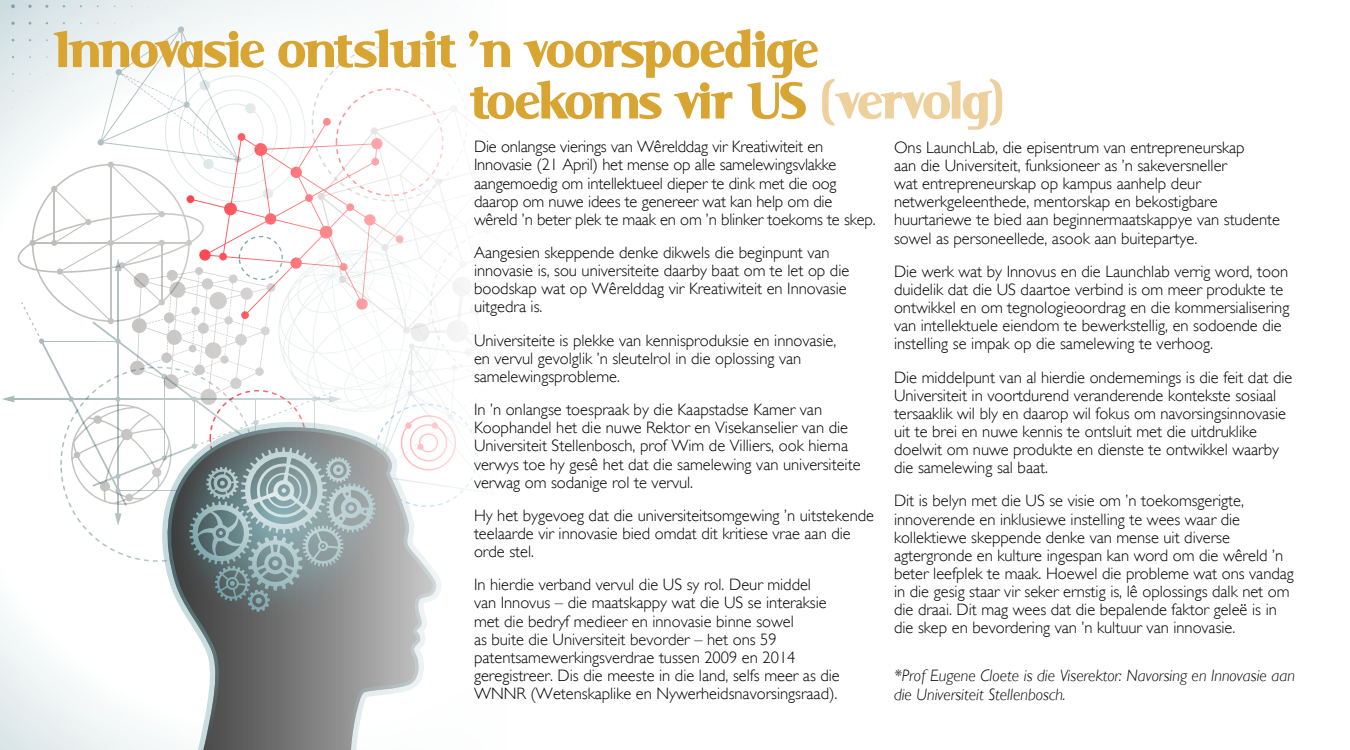
<style>
.page{position:relative;width:1350px;height:750px;background:#fff}
.page>*{position:absolute;margin:0;border:0;box-sizing:border-box;transform-origin:0 0}
.t1{font:900 56.55px/51.4px "Serif";letter-spacing:.035em;color:#d8a432}
.t2{font:300 16.5px/18.1px "Gill Sans";color:#000}
.t3{font:italic 300 16.5px/18.1px "Gill Sans";color:#000}
.s1{color:#edd09c}
</style>
<div class="page">
<svg style="left:0;top:0;width:423px;height:750px"></svg>
<svg style="left:11px;top:4px;width:4px;height:4px"></svg>
<svg style="left:28px;top:5px;width:4px;height:3px"></svg>
<svg style="left:151px;top:612px;width:17px;height:138px"></svg>
<svg style="left:168px;top:612px;width:259px;height:138px"></svg>
<svg style="left:168px;top:612px;width:219px;height:6px"></svg>
<svg style="left:2px;top:21px;width:476px;height:591px"></svg>
<h1 class="t1" style="left:471px;top:23px;width:536px;text-indent:-417px">Innovasie ontsluit ’n voorspoedige toekoms vir US <span class="s1">(vervolg)</span></h1>
<p class="t2" style="left:474px;top:138px;width:403px">Die onlangse vierings van Wêrelddag vir Kreatiwiteit en Innovasie (21 April) het mense op alle samelewingsvlakke aangemoedig om intellektueel dieper te dink met die oog daarop om nuwe idees te genereer wat kan help om die wêreld ’n beter plek te maak en om ’n blinker toekoms te skep.</p>
<p class="t2" style="left:474px;top:243px;width:377px">Aangesien skeppende denke dikwels die beginpunt van innovasie is, sou universiteite daarby baat om te let op die boodskap wat op Wêrelddag vir Kreatiwiteit en Innovasie uitgedra is.</p>
<p class="t2" style="left:474px;top:331px;width:364px">Universiteite is plekke van kennisproduksie en innovasie, en vervul gevolglik ’n sleutelrol in die oplossing van samelewingsprobleme.</p>
<p class="t2" style="left:474px;top:400px;width:388px">In ’n onlangse toespraak by die Kaapstadse Kamer van Koophandel het die nuwe Rektor en Visekanselier van die Universiteit Stellenbosch, prof Wim de Villiers, ook hierna verwys toe hy gesê het dat die samelewing van universiteite verwag om sodanige rol te vervul.</p>
<p class="t2" style="left:474px;top:506px;width:402px">Hy het bygevoeg dat die universiteitsomgewing ’n uitstekende teelaarde vir innovasie bied omdat dit kritiese vrae aan die orde stel.</p>
<p class="t2" style="left:474px;top:576px;width:367px">In hierdie verband vervul die US sy rol. Deur middel<br>van Innovus – die maatskappy wat die US se interaksie met die bedryf medieer en innovasie binne sowel<br>as buite die Universiteit bevorder – het ons 59 patentsamewerkingsverdrae tussen 2009 en 2014 geregistreer. Dis die meeste in die land, selfs meer as die WNNR (Wetenskaplike en Nywerheidsnavorsingsraad).</p>
<p class="t2" style="left:894px;top:138px;width:388px">Ons LaunchLab, die episentrum van entrepreneurskap<br>aan die Universiteit, funksioneer as ’n sakeversneller<br>wat entrepreneurskap op kampus aanhelp deur netwerkgeleenthede, mentorskap en bekostigbare huurtariewe te bied aan beginnermaatskappye van studente sowel as personeellede, asook aan buitepartye.</p>
<p class="t2" style="left:894px;top:262px;width:397px">Die werk wat by Innovus en die Launchlab verrig word, toon duidelik dat die US daartoe verbind is om meer produkte te ontwikkel en om tegnologieoordrag en die kommersialisering van intellektuele eiendom te bewerkstellig, en sodoende die instelling se impak op die samelewing te verhoog.</p>
<p class="t2" style="left:894px;top:368px;width:400px">Die middelpunt van al hierdie ondernemings is die feit dat die Universiteit in voortdurend veranderende kontekste sosiaal tersaaklik wil bly en daarop wil fokus om navorsingsinnovasie uit te brei en nuwe kennis te ontsluit met die uitdruklike doelwit om nuwe produkte en dienste te ontwikkel waarby die samelewing sal baat.</p>
<p class="t2" style="left:894px;top:492px;width:401px">Dit is belyn met die US se visie om ’n toekomsgerigte, innoverende en inklusiewe instelling te wees waar die kollektiewe skeppende denke van mense uit diverse agtergronde en kulture ingespan kan word om die wêreld ’n beter leefplek te maak. Hoewel die probleme wat ons vandag in die gesig staar vir seker ernstig is, lê oplossings dalk net om die draai. Dit mag wees dat die bepalende faktor geleë is in die skep en bevordering van ’n kultuur van innovasie.</p>
<p class="t3" style="left:894px;top:667px;width:402px">*Prof Eugene Cloete is die Viserektor: Navorsing en Innovasie aan die Universiteit Stellenbosch.</p>
</div>
